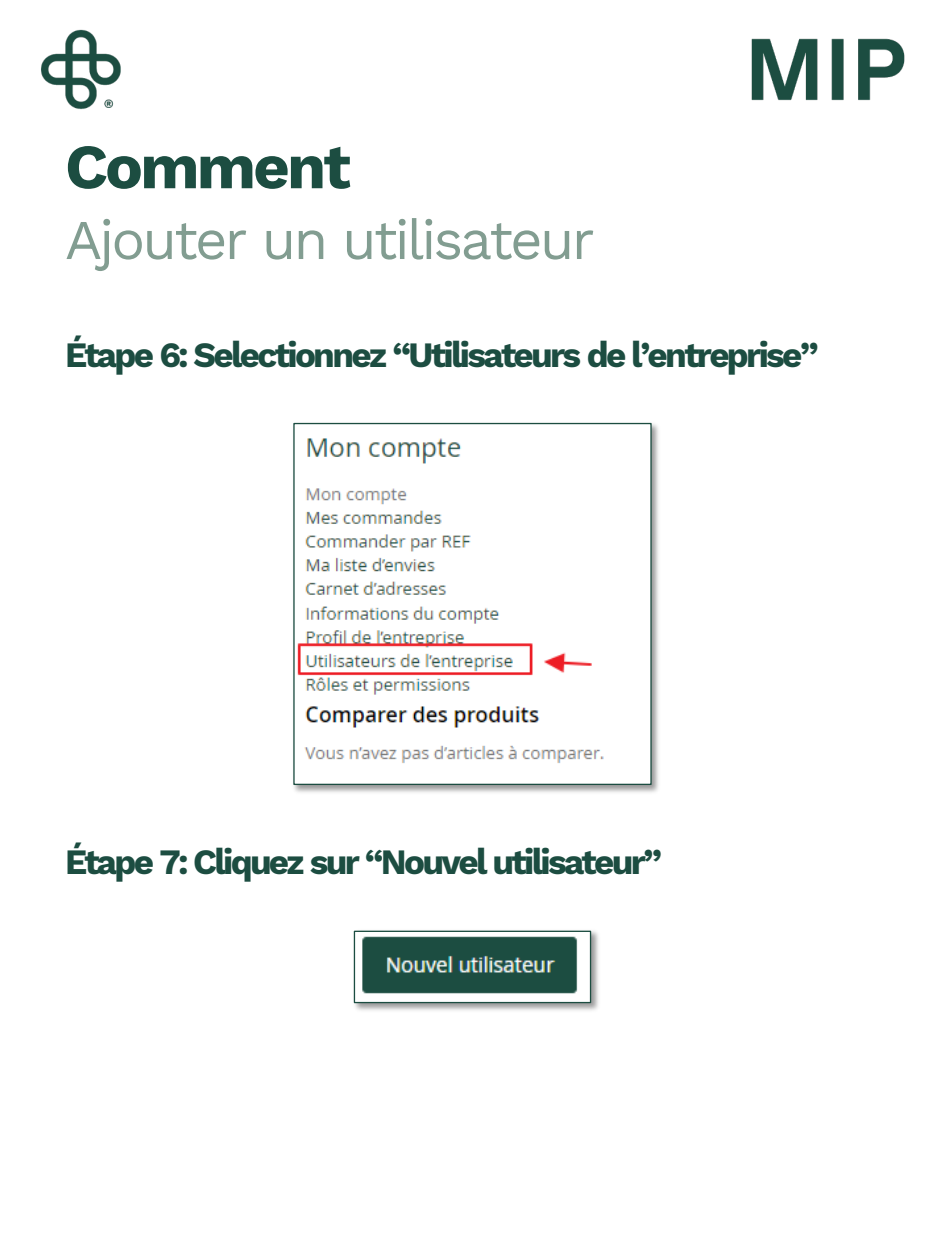
<style>
.page{position:relative;width:945px;height:1260px;background:#fff}
.page>*{position:absolute;margin:0;border:0;box-sizing:border-box;transform-origin:0 0}
.t1{font:700 63px "Work Sans";letter-spacing:-.045em;color:#1c4d41}
.t2{font:56px "Work Sans";letter-spacing:-.05em;color:#829d91}
.t3{font:700 35px "Work Sans";letter-spacing:-.075em;color:#1c4d41}
</style>
<div class="page">
<img style="left:41px;top:29px;width:80px;height:81px">
<img style="left:751px;top:38px;width:154px;height:63px">
<img style="left:294px;top:422px;width:365px;height:371px">
<img style="left:295px;top:425px;width:355px;height:358px">
<div style="left:293px;top:423px;width:359px;height:362px;border:1px solid #1c4d41"></div>
<img style="left:353px;top:930px;width:246px;height:81px">
<img style="left:356px;top:933px;width:233px;height:68px">
<div style="left:354px;top:931px;width:237px;height:72px;border:1px solid #1c4d41"></div>
<p class="t1" style="left:65px;top:119px;width:287px">Comment</p>
<p class="t2" style="left:65px;top:197px;width:531px">Ajouter un utilisateur</p>
<p class="t3" style="left:65px;top:329px;width:755px">Étape 6: Selectionnez “Utilisateurs de l’entreprise”</p>
<p class="t3" style="left:65px;top:836px;width:599px">Étape 7: Cliquez sur “Nouvel utilisateur”</p>
</div>
